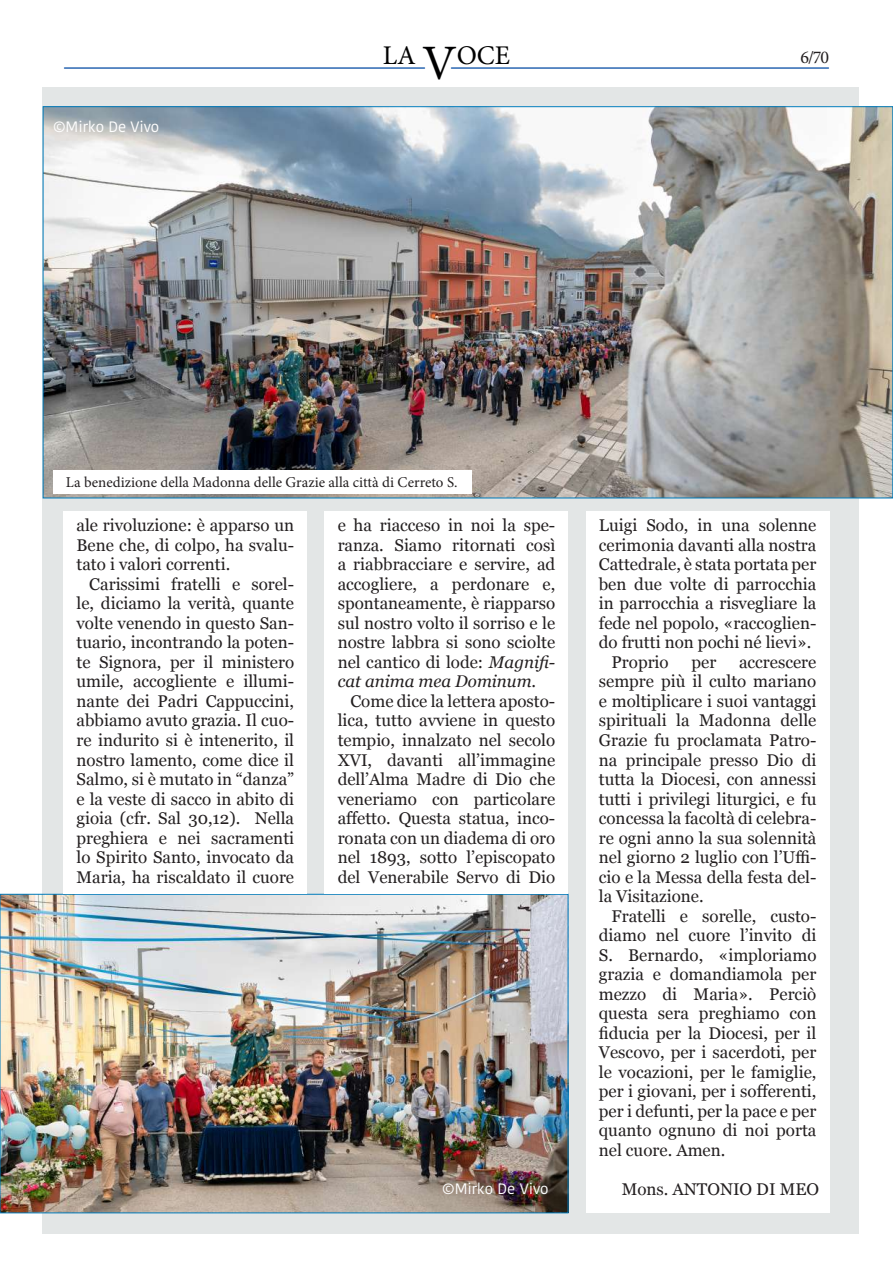
<style>
.page{position:relative;width:893px;height:1276px;background:#fff}
.page>*{position:absolute;margin:0;border:0;box-sizing:border-box;transform-origin:0 0}
.t1{font:27px "Minion Pro";color:#000001}
.t2{font:18px "Minion Pro";color:#231f20}
.t3{font:16.95px/19.5px "Georgia";color:#231f20;text-align:justify}
.t4{font:15px "Minion Pro";color:#231f20}
.t5{font:15px "Kohinoor Bangla";color:#fff}
.s1{font-size:49.5px}
.s2{font-style:italic}
</style>
<div class="page">
<hr style="left:65px;top:67px;width:359px;height:2px;background:#2b67b2">
<hr style="left:451px;top:67px;width:377px;height:2px;background:#2b67b2">
<div style="left:43px;top:87px;width:816px;height:1146px;background:#e3e6e6"></div>
<img style="left:2px;top:896px;width:564px;height:315px">
<div style="left:586px;top:511px;width:243px;height:702px;background:#fff"></div>
<img style="left:45px;top:108px;width:846px;height:388px">
<div style="left:325px;top:511px;width:243px;height:383px;background:#fff"></div>
<div style="left:64px;top:511px;width:243px;height:383px;background:#fff"></div>
<div style="left:53px;top:470px;width:418px;height:23px;background:#fff"></div>
<p class="t5" style="left:53px;top:115px;width:108px">©Mirko De Vivo</p>
<h1 class="t1" style="left:383px;top:37px;width:129px">LA <span class="s1">V</span>OCE</h1>
<p class="t2" style="left:800px;top:46px;width:30px">6/70</p>
<p class="t4" style="left:66px;top:472px;width:393px">La benedizione della Madonna delle Grazie alla città di Cerreto S.</p>
<p class="t3" style="left:77px;top:515px;width:219px">ale rivoluzione: è apparso un Bene che, di colpo, ha svalu&shy;tato i valori correnti.</p>
<p class="t3" style="left:77px;top:573px;width:219px;text-indent:13px">Carissimi fratelli e sorel&shy;le, diciamo la verità, quante volte venendo in questo San&shy;tuario, incontrando la poten&shy;te Signora, per il ministero umile, accogliente e illumi&shy;nante dei Padri Cappuccini, abbiamo avuto grazia. Il cuo&shy;re indurito si è intenerito, il nostro lamento, come dice il Salmo, si è mutato in “danza” e la veste di sacco in abito di gioia (cfr. Sal 30,12). Nella preghiera e nei sacramenti lo Spirito Santo, invocato da Maria, ha riscaldato il cuore</p>
<p class="t3" style="left:338px;top:515px;width:219px">e ha riacceso in noi la spe&shy;ranza. Siamo ritornati così a riabbracciare e servire, ad accogliere, a perdonare e, spontaneamente, è riapparso sul nostro volto il sorriso e le nostre labbra si sono sciolte nel cantico di lode: <span class="s2">Magnifi&shy;cat anima mea Dominum</span>.</p>
<p class="t3" style="left:338px;top:690px;width:219px;text-indent:13px">Come dice la lettera aposto&shy;lica, tutto avviene in questo tempio, innalzato nel secolo XVI, davanti all’immagine dell’Alma Madre di Dio che veneriamo con particolare affetto. Questa statua, inco&shy;ronata con un diadema di oro nel 1893, sotto l’episcopato del Venerabile Servo di Dio</p>
<p class="t5" style="left:442px;top:1177px;width:108px">©Mirko De Vivo</p>
<p class="t3" style="left:599px;top:515px;width:219px">Luigi Sodo, in una solenne</p>
<p class="t3" style="left:599px;top:534px;width:219px">cerimonia davanti alla nostra</p>
<p class="t3" style="left:599px;top:554px;width:219px">Cattedrale, è stata portata per</p>
<p class="t3" style="left:599px;top:573px;width:219px">ben due volte di parrocchia</p>
<p class="t3" style="left:599px;top:593px;width:219px">in parrocchia a risvegliare la</p>
<p class="t3" style="left:599px;top:612px;width:219px">fede nel popolo, «raccoglien-</p>
<p class="t3" style="left:599px;top:632px;width:214px">do frutti non pochi né lievi».</p>
<p class="t3" style="left:612px;top:651px;width:59px">Proprio</p>
<p class="t3" style="left:691px;top:651px;width:26px">per</p>
<p class="t3" style="left:599px;top:651px;width:219px;text-indent:140px">accrescere sempre più il culto mariano e moltiplicare i suoi vantaggi spirituali la Madonna delle Grazie fu proclamata Patro&shy;na principale presso Dio di tutta la Diocesi, con annessi tutti i privilegi liturgici, e fu concessa la facoltà di celebra&shy;re ogni anno la sua solennità nel giorno 2 luglio con l’Uffi&shy;cio e la Messa della festa del&shy;la Visitazione.</p>
<p class="t3" style="left:599px;top:905px;width:219px;text-indent:13px">Fratelli e sorelle, custo&shy;diamo nel cuore l’invito di S. Bernardo, «imploriamo grazia e domandiamola per mezzo di Maria». Perciò questa sera preghiamo con fiducia per la Diocesi, per il Vescovo, per i sacerdoti, per le vocazioni, per le famiglie, per i giovani, per i sofferenti, per i defunti, per la pace e per quanto ognuno di noi porta nel cuore. Amen.</p>
<p class="t3" style="left:622px;top:1178px;width:199px">Mons. ANTONIO DI MEO</p>
</div>
